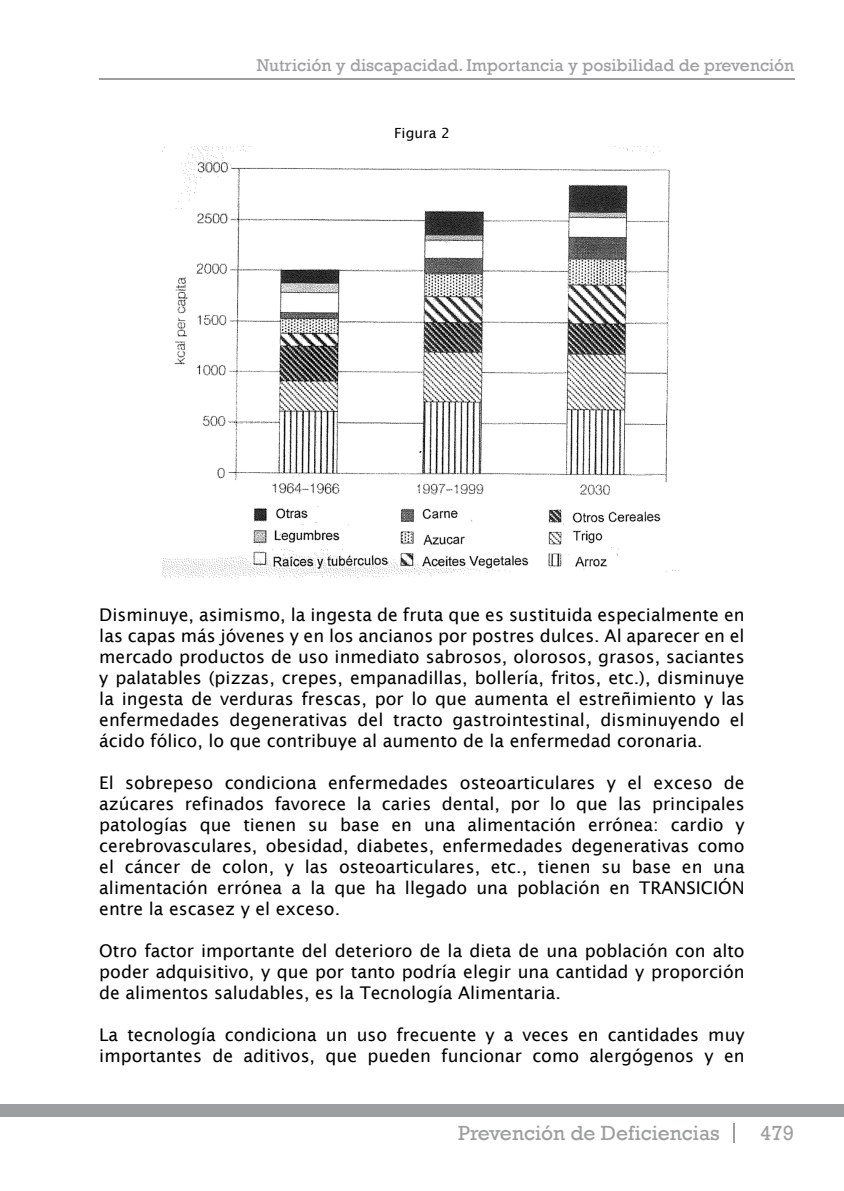
<style>
.page{position:relative;width:844px;height:1191px;background:#fff}
.page>*{position:absolute;margin:0;border:0;box-sizing:border-box;transform-origin:0 0}
.t1{font:21px "Rockwell";color:#9c9e9f}
.t2{font:17.5px/21px "Lucida Sans";color:#000;text-align:justify}
.t3{font:17.5px "Rockwell";color:#9c9e9f}
.t4{font:14px "Lucida Sans";color:#000}
</style>
<div class="page">
<hr style="left:99px;top:78px;width:695px;height:1px;background:#9c9e9f">
<div style="left:0;top:1104px;width:843px;height:12px;background:#9c9e9f"></div>
<svg style="left:733px;top:1123px;width:1px;height:20px"></svg>
<img style="left:162px;top:147px;width:518px;height:430px">
<p class="t3" style="left:256px;top:55px;width:539px">Nutrición y discapacidad. Importancia y posibilidad de prevención</p>
<p class="t4" style="left:394px;top:125px;width:57px">Figura 2</p>
<p class="t2" style="left:99px;top:604px;width:646px">Disminuye, asimismo, la ingesta de fruta que es sustituida especialmente en las capas más jóvenes y en los ancianos por postres dulces. Al aparecer en el mercado productos de uso inmediato sabrosos, olorosos, grasos, saciantes y palatables (pizzas, crepes, empanadillas, bollería, fritos, etc.), disminuye la ingesta de verduras frescas, por lo que aumenta el estreñimiento y las enfermedades degenerativas del tracto gastrointestinal, disminuyendo el ácido fólico, lo que contribuye al aumento de la enfermedad coronaria.</p>
<p class="t2" style="left:99px;top:772px;width:646px">El sobrepeso condiciona enfermedades osteoarticulares y el exceso de azúcares refinados favorece la caries dental, por lo que las principales patologías que tienen su base en una alimentación errónea: cardio y cerebrovasculares, obesidad, diabetes, enfermedades degenerativas como el cáncer de colon, y las osteoarticulares, etc., tienen su base en una alimentación errónea a la que ha llegado una población en TRANSICIÓN entre la escasez y el exceso.</p>
<p class="t2" style="left:99px;top:940px;width:646px">Otro factor importante del deterioro de la dieta de una población con alto poder adquisitivo, y que por tanto podría elegir una cantidad y proporción de alimentos saludables, es la Tecnología Alimentaria.</p>
<p class="t2" style="left:99px;top:1024px;width:646px">La tecnología condiciona un uso frecuente y a veces en cantidades muy importantes de aditivos, que pueden funcionar como alergógenos y en</p>
<p class="t1" style="left:458px;top:1120px;width:263px">Prevención de Deficiencias</p>
<p class="t1" style="left:760px;top:1120px;width:36px">479</p>
</div>
